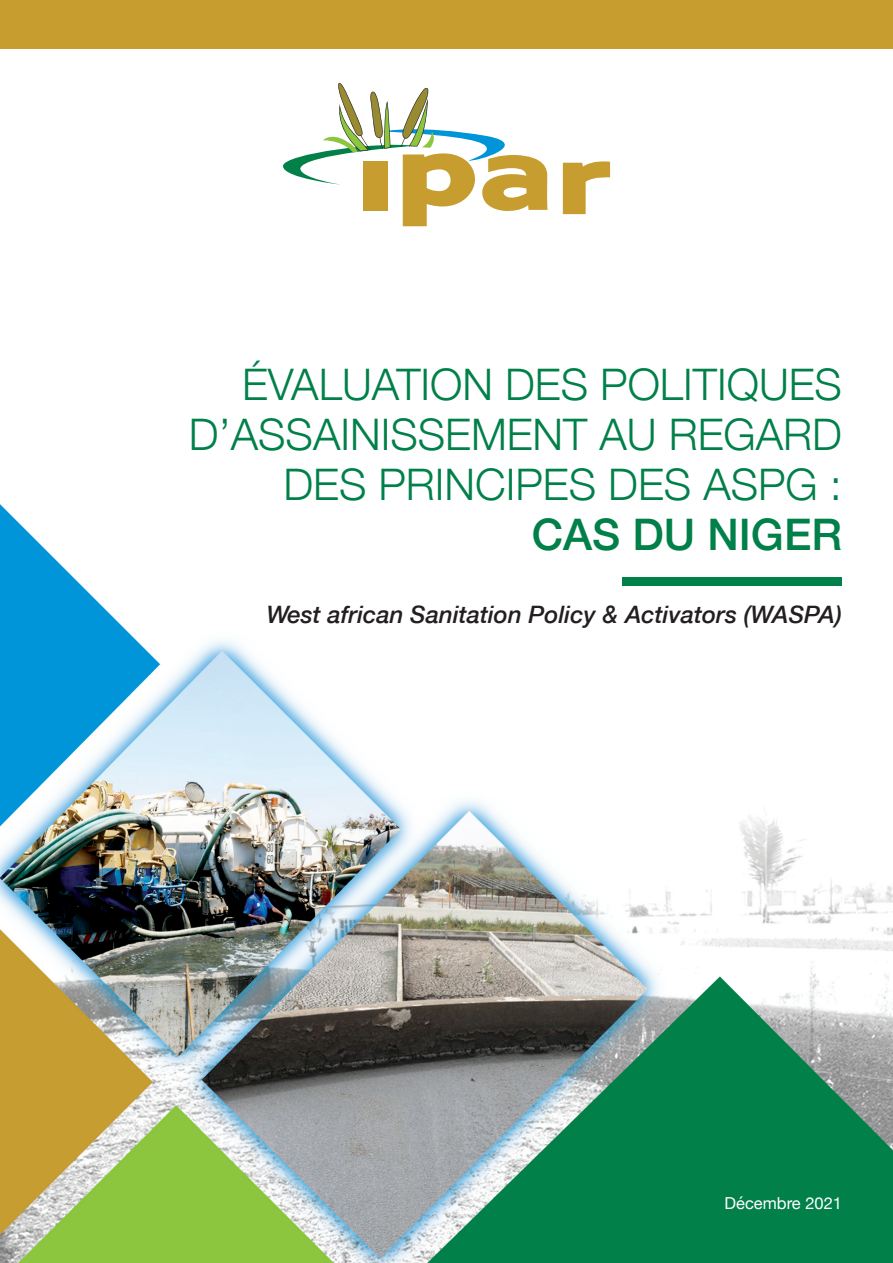
<style>
.page{position:relative;width:893px;height:1263px;background:#fff}
.page>*{position:absolute;margin:0;border:0;box-sizing:border-box;transform-origin:0 0}
.t1{font:300 43.5px/50.1px "Helvetica Neue";color:#018049;text-align:right}
.t2{font:500 43.5px "Helvetica Neue";color:#018049}
.t3{font:italic 500 24px "Helvetica Neue";color:#231f20}
.t4{font:16.5px "Helvetica Neue";color:#fff}
</style>
<div class="page">
<img style="left:0;top:82px;width:893px;height:1181px">
<svg style="left:563px;top:160px;width:47px;height:54px"></svg>
<svg style="left:283px;top:83px;width:264px;height:143px"></svg>
<div style="left:0;top:0;width:893px;height:49px;background:#c79d30"></div>
<div style="left:622px;top:577px;width:220px;height:9px;background:#018049"></div>
<p class="t1" style="left:189px;top:358px;width:655px">ÉVALUATION DES POLITIQUES<br>D’ASSAINISSEMENT AU REGARD<br>DES PRINCIPES DES ASPG :</p>
<p class="t2" style="left:532px;top:508px;width:312px">CAS DU NIGER</p>
<p class="t3" style="left:267px;top:599px;width:577px">West african Sanitation Policy &amp; Activators (WASPA)</p>
<p class="t4" style="left:724px;top:1193px;width:119px">Décembre 2021</p>
</div>
